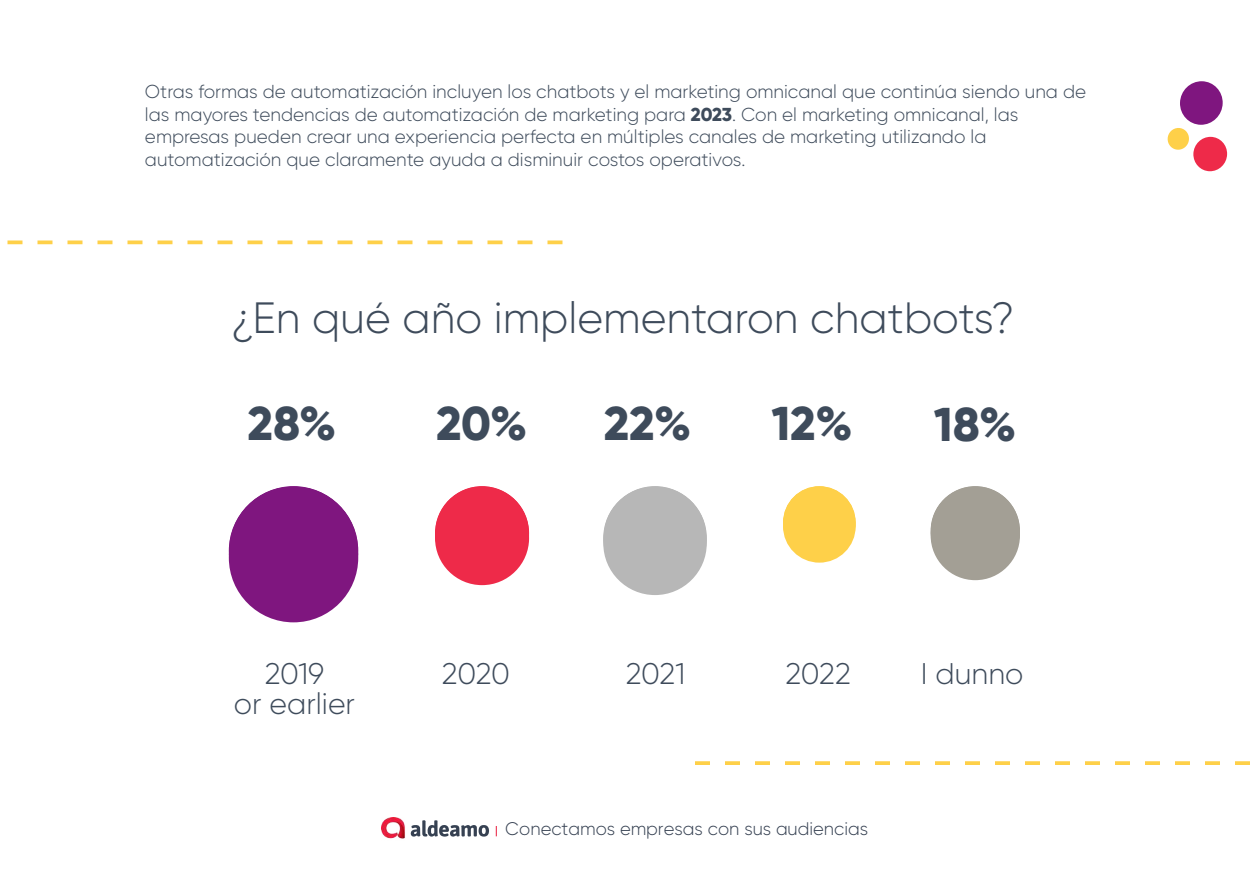
<style>
.page{position:relative;width:1250px;height:875px;background:#fff}
.page>*{position:absolute;margin:0;border:0;box-sizing:border-box;transform-origin:0 0}
.t1{font:800 47.38px "Gilroy";color:#3e4b5b}
.t2{font:300 43.75px "Gilroy";color:#3e4b5b}
.t3{font:300 29.88px/30.1px "Gilroy";color:#3e4b5b;text-align:center}
.t4{font:300 18.75px/22.5px "Gilroy";color:#3e4b5b}
.t5{font:300 18.25px "Gilroy";color:#364152}
.s1{font-weight:800}
</style>
<div class="page">
<svg style="left:410px;top:820px;width:79px;height:17px"></svg>
<img style="left:381px;top:817px;width:24px;height:22px">
<div style="left:229px;top:493px;width:129px;height:129px;background:#7f167f;border-radius:50%"></div>
<div style="left:229px;top:486px;width:129px;height:130px;background:#7f167f;border-radius:50%"></div>
<div style="left:435px;top:491px;width:94px;height:94px;background:#ee2a49;border-radius:50%"></div>
<div style="left:435px;top:486px;width:94px;height:94px;background:#ee2a49;border-radius:50%"></div>
<div style="left:931px;top:491px;width:89px;height:89px;background:#a39f95;border-radius:50%"></div>
<div style="left:931px;top:486px;width:89px;height:90px;background:#a39f95;border-radius:50%"></div>
<div style="left:603px;top:492px;width:104px;height:103px;background:#b7b7b7;border-radius:50%"></div>
<div style="left:603px;top:486px;width:104px;height:104px;background:#b7b7b7;border-radius:50%"></div>
<svg style="left:783px;top:490px;width:73px;height:73px"></svg>
<div style="left:783px;top:486px;width:73px;height:73px;background:#fed049;border-radius:50%"></div>
<div style="left:1180px;top:81px;width:43px;height:44px;background:#7f167f;border-radius:50%"></div>
<svg style="left:1167px;top:128px;width:22px;height:22px"></svg>
<div style="left:1193px;top:137px;width:34px;height:34px;background:#ee2a49;border-radius:50%"></div>
<svg style="left:8px;top:240px;width:555px;height:4px"></svg>
<svg style="left:695px;top:761px;width:555px;height:4px"></svg>
<p class="t4" style="left:145px;top:80px;width:943px">Otras formas de automatización incluyen los chatbots y el marketing omnicanal que continúa siendo una de las mayores tendencias de automatización de marketing para <span class="s1">2023</span>. Con el marketing omnicanal, las empresas pueden crear una experiencia perfecta en múltiples canales de marketing utilizando la automatización que claramente ayuda a disminuir costos operativos.</p>
<h2 class="t2" style="left:231px;top:291px;width:785px">¿En qué año implementaron chatbots?</h2>
<h1 class="t1" style="left:248px;top:394px;width:90px">28%</h1>
<h1 class="t1" style="left:437px;top:394px;width:92px">20%</h1>
<h1 class="t1" style="left:604px;top:394px;width:89px">22%</h1>
<h1 class="t1" style="left:772px;top:394px;width:82px">12%</h1>
<h1 class="t1" style="left:934px;top:394px;width:84px">18%</h1>
<h3 class="t3" style="left:234px;top:658px;width:123px">2019<br>or earlier</h3>
<h3 class="t3" style="left:442px;top:658px;width:70px">2020</h3>
<h3 class="t3" style="left:626px;top:658px;width:61px">2021</h3>
<h3 class="t3" style="left:785px;top:658px;width:67px">2022</h3>
<h3 class="t3" style="left:921px;top:658px;width:104px">I dunno</h3>
<p class="t5" style="left:505px;top:818px;width:365px">Conectamos empresas con sus audiencias</p>
</div>
